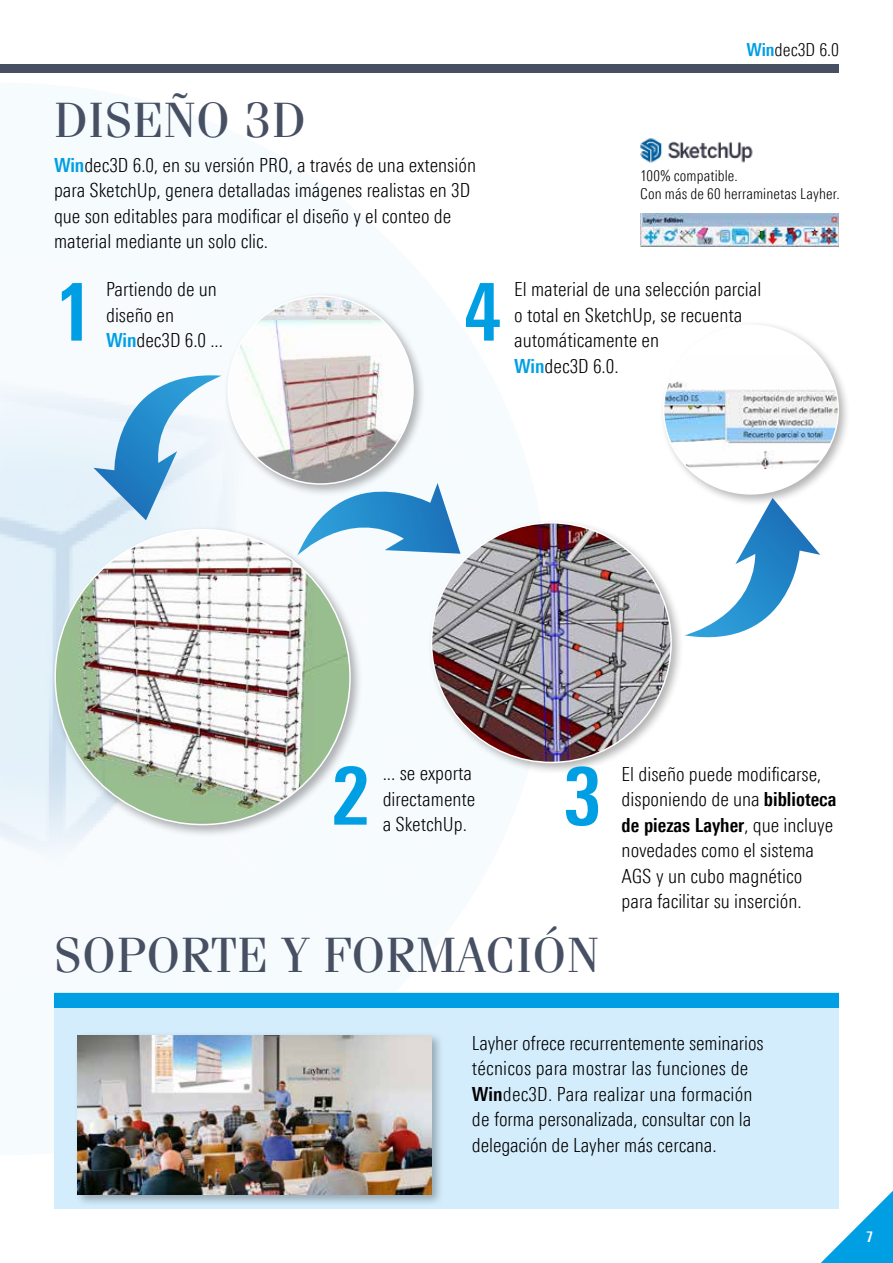
<style>
.page{position:relative;width:893px;height:1263px;background:#fff}
.page>*{position:absolute;margin:0;border:0;box-sizing:border-box;transform-origin:0 0}
.t1{font:700 81px "Linotype Univers 620 Cn";color:#009fe3}
.t2{font:49.5px "Fenice Pro ITC";letter-spacing:.01em;color:#474f63}
.t3{font:300 19.5px/25.5px "Linotype Univers 320 Cn";color:#000}
.t4{font:700 19.5px "Linotype Univers 620 Cn";color:#000}
.t5{font:300 18px "Linotype Univers 320 Cn";color:#000}
.t6{font:300 15px/18px "Linotype Univers 320 Cn";letter-spacing:.005em;color:#000}
.t7{font:700 15px "Linotype Univers 620 Cn";color:#fff}
.s1{font-family:"Linotype Univers 620 Cn";font-weight:700;color:#009fe3}
.s2{font-family:"Linotype Univers 620 Cn";font-weight:700}
.s3{font-family:"Linotype Univers 320 Cn";font-weight:300}
</style>
<div class="page">
<div style="left:0;top:64px;width:839px;height:8px;background:#474f63"></div>
<svg style="left:820px;top:1190px;width:73px;height:73px"></svg>
<div style="left:0;top:260px;width:372px;height:718px;background:#fff;opacity:.75"></div>
<div style="left:54px;top:993px;width:785px;height:216px;background:#d4edfc"></div>
<div style="left:54px;top:993px;width:785px;height:15px;background:#009fe3"></div>
<img style="left:640px;top:213px;width:199px;height:34px">
<svg style="left:93px;top:375px;width:129px;height:145px"></svg>
<svg style="left:297px;top:483px;width:152px;height:73px"></svg>
<img style="left:640px;top:138px;width:113px;height:25px">
<div style="left:224px;top:291px;width:202px;height:206px;background:#000;opacity:.3"></div>
<img style="left:228px;top:296px;width:185px;height:188px">
<div style="left:50px;top:525px;width:313px;height:313px;background:#000;opacity:.3"></div>
<img style="left:55px;top:530px;width:295px;height:294px;border-radius:147px">
<div style="left:427px;top:518px;width:257px;height:258px;background:#000;opacity:.3"></div>
<img style="left:432px;top:523px;width:239px;height:239px;border-radius:120px">
<div style="left:659px;top:320px;width:192px;height:187px;background:#000;opacity:.3"></div>
<div style="left:664px;top:325px;width:174px;height:169px;background:#fff;border-radius:50%"></div>
<img style="left:664px;top:355px;width:174px;height:114px">
<svg style="left:684px;top:498px;width:136px;height:140px"></svg>
<div style="left:74px;top:1031px;width:370px;height:176px;background:#000;opacity:.3"></div>
<img style="left:78px;top:1035px;width:354px;height:160px">
<div style="left:35px;top:260px;width:236px;height:42px;background:#f6fbfe"></div>
<div style="left:343px;top:754px;width:126px;height:101px;background:#f6fbfe"></div>
<div style="left:194px;top:925px;width:89px;height:68px;background:#f6fbfe"></div>
<h2 class="t2" style="left:54px;top:89px;width:253px">DISEÑO 3D</h2>
<p class="t3" style="left:54px;top:152px;width:424px"><span class="s1">Win</span>dec3D 6.0, en su versión PRO, a través de una extensión para SketchUp, genera detalladas imágenes realistas en 3D que son editables para modificar el diseño y el conteo de material mediante un solo clic.</p>
<p class="t5" style="left:747px;top:39px;width:94px"><span class="s1">Win</span>dec3D 6.0</p>
<p class="t6" style="left:640px;top:166px;width:201px">100% compatible.<br>Con más de 60 herraminetas Layher.</p>
<p class="t3" style="left:106px;top:276px;width:119px">Partiendo de un diseño en<br><span class="s1">Win</span>dec3D 6.0 ...</p>
<p class="t3" style="left:514px;top:276px;width:249px">El material de una selección parcial o total en SketchUp, se recuenta automáticamente en<br><span class="s1">Win</span>dec3D 6.0.</p>
<h1 class="t1" style="left:55px;top:264px;width:40px">1</h1>
<h1 class="t1" style="left:463px;top:264px;width:40px">4</h1>
<h1 class="t1" style="left:332px;top:748px;width:40px">2</h1>
<h1 class="t1" style="left:563px;top:748px;width:40px">3</h1>
<p class="t3" style="left:383px;top:760px;width:94px">... se exporta directamente a SketchUp.</p>
<p class="t3" style="left:622px;top:761px;width:216px">El diseño puede modificarse, disponiendo de una <span class="s2">biblioteca</span></p>
<p class="t4" style="left:622px;top:813px;width:213px">de piezas Layher<span class="s3">, que incluye</span></p>
<p class="t3" style="left:622px;top:837px;width:194px">novedades como el sistema<br>AGS y un cubo magnético para facilitar su inserción.</p>
<h2 class="t2" style="left:54px;top:924px;width:546px">SOPORTE Y FORMACIÓN</h2>
<p class="t3" style="left:472px;top:1030px;width:293px">Layher ofrece recurrentemente seminarios técnicos para mostrar las funciones de <span class="s2">Win</span>dec3D. Para realizar una formación de forma personalizada, consultar con la delegación de Layher más cercana.</p>
<p class="t7" style="left:866px;top:1228px;width:9px">7</p>
</div>
